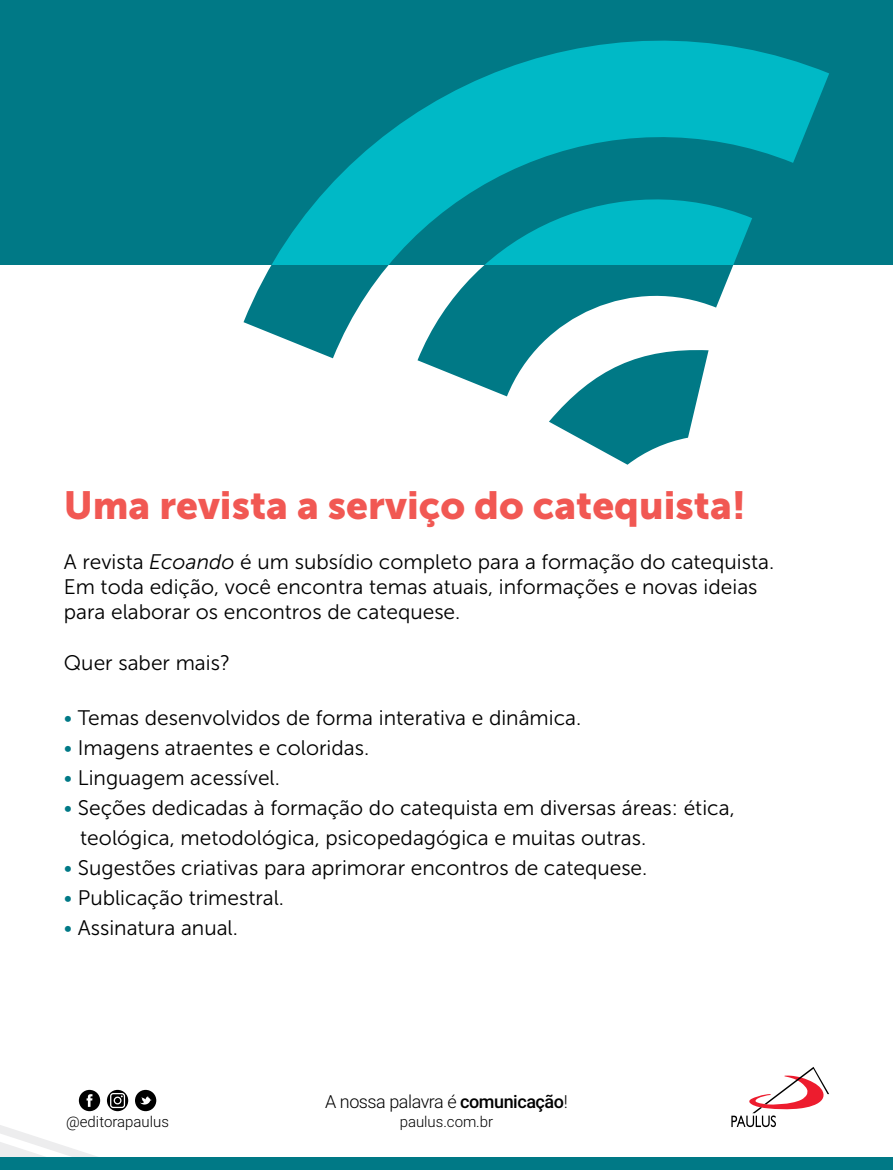
<style>
.page{position:relative;width:893px;height:1170px;background:#fff}
.page>*{position:absolute;margin:0;border:0;box-sizing:border-box;transform-origin:0 0}
.t1{font:39px "Museo Sans 900";color:#f15853}
.t2{font:21px/25.2px "Museo Sans 300";color:#000}
.t3{font:300 18px "Roboto";letter-spacing:-.025em;color:#000}
.t4{font:300 15px "Roboto";color:#000}
.s1{font-style:italic}
.s2{color:#007986}
.s3{font-weight:500}
</style>
<div class="page">
<svg style="left:0;top:1125px;width:97px;height:32px"></svg>
<svg style="left:79px;top:1089px;width:21px;height:22px"></svg>
<svg style="left:135px;top:1089px;width:21px;height:22px"></svg>
<svg style="left:107px;top:1089px;width:21px;height:22px"></svg>
<svg style="left:731px;top:1067px;width:98px;height:59px"></svg>
<div style="left:0;top:1157px;width:893px;height:12px;background:#007986"></div>
<div style="left:0;top:0;width:893px;height:264px;background:#007986"></div>
<svg style="left:549px;top:396px;width:149px;height:68px"></svg>
<svg style="left:417px;top:358px;width:290px;height:38px;fill:#007986"></svg>
<svg style="left:244px;top:40px;width:585px;height:318px"></svg>
<h1 class="t1" style="left:64px;top:482px;width:684px">Uma revista a serviço do catequista!</h1>
<p class="t2" style="left:64px;top:549px;width:712px">A revista <span class="s1">Ecoando</span> é um subsídio completo para a formação do catequista.<br>Em toda edição, você encontra temas atuais, informações e novas ideias para elaborar os encontros de catequese.</p>
<p class="t2" style="left:64px;top:650px;width:168px">Quer saber mais?</p>
<p class="t2" style="left:64px;top:705px;width:519px"><span class="s2">•</span> Temas desenvolvidos de forma interativa e dinâmica.</p>
<p class="t2" style="left:64px;top:735px;width:307px"><span class="s2">•</span> Imagens atraentes e coloridas.</p>
<p class="t2" style="left:64px;top:765px;width:218px"><span class="s2">•</span> Linguagem acessível.</p>
<p class="t2" style="left:80px;top:793px;width:656px;line-height:30px;text-indent:-17px"><span class="s2">•</span> Seções dedicadas à formação do catequista em diversas áreas: ética, teológica, metodológica, psicopedagógica e muitas outras.</p>
<p class="t2" style="left:64px;top:855px;width:585px"><span class="s2">•</span> Sugestões criativas para aprimorar encontros de catequese.</p>
<p class="t2" style="left:64px;top:885px;width:222px"><span class="s2">•</span> Publicação trimestral.</p>
<p class="t2" style="left:64px;top:915px;width:176px"><span class="s2">•</span> Assinatura anual.</p>
<p class="t3" style="left:325px;top:1089px;width:244px">A nossa palavra é <span class="s3">comunicação</span>!</p>
<p class="t4" style="left:66px;top:1111px;width:104px">@editorapaulus</p>
<p class="t4" style="left:400px;top:1111px;width:95px">paulus.com.br</p>
</div>
